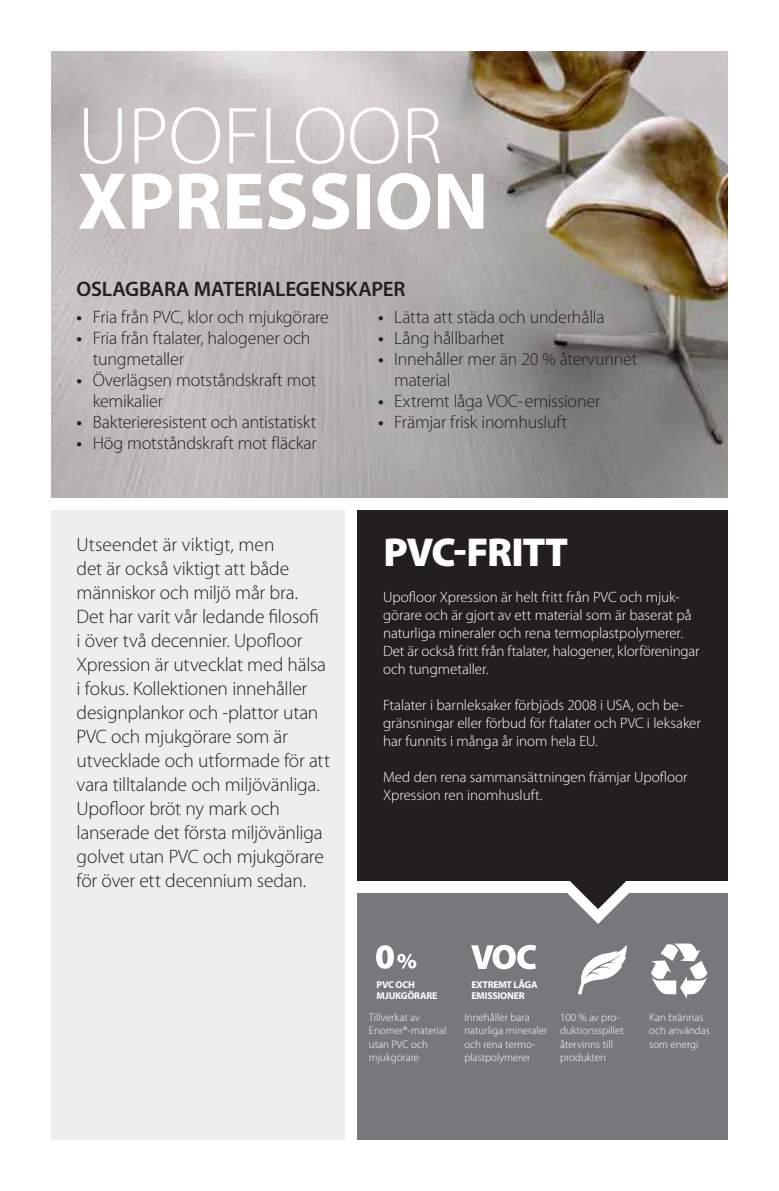
<style>
.page{position:relative;width:779px;height:1191px;background:#fff}
.page>*{position:absolute;margin:0;border:0;box-sizing:border-box;transform-origin:0 0}
.t1{font:700 81.3px "Myriad Pro";letter-spacing:-.005em;color:#fff}
.t2{font:300 81.3px "Myriad Pro";letter-spacing:-.005em;color:#fff}
.t3{font:900 40.5px "Myriad Pro";letter-spacing:-.035em;color:#fff}
.t4{font:600 21px "Myriad Pro";letter-spacing:-.005em;color:#231f20}
.t5{font:300 19.5px/24px "Myriad Pro";letter-spacing:-.01em;color:#231f20}
.t6{font:300 18px/21px "Myriad Pro";letter-spacing:-.015em;color:#231f20}
.t7{font:300 15px/18px "Myriad Pro";letter-spacing:-.005em;color:#fff}
.t8{font:300 10.95px/13.2px "Myriad Pro";color:#fff}
.t9{font:700 9.9px/11.2px "Myriad Pro";letter-spacing:-.02em;color:#fff}
.s1{font-weight:600}
</style>
<div class="page">
<img style="left:51px;top:51px;width:676px;height:446px">
<div style="left:51px;top:510px;width:293px;height:630px;background:#eeeeef"></div>
<div style="left:357px;top:893px;width:370px;height:247px;background:#76787b"></div>
<svg style="left:546px;top:880px;width:102px;height:44px"></svg>
<div style="left:357px;top:510px;width:370px;height:370px;background:#231f20"></div>
<svg style="left:578px;top:946px;width:48px;height:49px"></svg>
<svg style="left:651px;top:943px;width:56px;height:55px"></svg>
<svg style="left:376px;top:945px;width:40px;height:23px"></svg>
<svg style="left:471px;top:945px;width:65px;height:24px"></svg>
<h1 class="t2" style="left:77px;top:91px;width:366px">UPOFLOOR</h1>
<h1 class="t1" style="left:77px;top:156px;width:412px">XPRESSION</h1>
<p class="t4" style="left:77px;top:277px;width:330px">OSLAGBARA MATERIALEGENSKAPER</p>
<p class="t6" style="left:77px;top:307px;width:254px"><span class="s1">•</span> Fria från PVC, klor och mjukgörare</p>
<p class="t6" style="left:93px;top:328px;width:219px;text-indent:-16px"><span class="s1">•</span> Fria från ftalater, halogener och tungmetaller</p>
<p class="t6" style="left:93px;top:370px;width:225px;text-indent:-16px"><span class="s1">•</span> Överlägsen motståndskraft mot kemikalier</p>
<p class="t6" style="left:77px;top:412px;width:241px"><span class="s1">•</span> Bakterieresistent och antistatiskt</p>
<p class="t6" style="left:77px;top:433px;width:241px"><span class="s1">•</span> Hög motståndskraft mot fläckar</p>
<p class="t6" style="left:378px;top:307px;width:228px"><span class="s1">•</span> Lätta att städa och underhålla</p>
<p class="t6" style="left:378px;top:328px;width:128px"><span class="s1">•</span> Lång hållbarhet</p>
<p class="t6" style="left:394px;top:349px;width:244px;text-indent:-16px"><span class="s1">•</span> Innehåller mer än 20 % återvunnet material</p>
<p class="t6" style="left:378px;top:391px;width:224px"><span class="s1">•</span> Extremt låga VOC- emissioner</p>
<p class="t6" style="left:378px;top:412px;width:190px"><span class="s1">•</span> Främjar frisk inomhusluft</p>
<p class="t5" style="left:77px;top:532px;width:255px">Utseendet är viktigt, men<br>det är också viktigt att både människor och miljö mår bra.<br>Det har varit vår ledande filosofi<br>i över två decennier. Upofloor<br>Xpression är utvecklat med hälsa i fokus. Kollektionen innehåller designplankor och -plattor utan<br>PVC och mjukgörare som är utvecklade och utformade för att vara tilltalande och miljövänliga.<br>Upofloor bröt ny mark och lanserade det första miljövänliga golvet utan PVC och mjukgörare för över ett decennium sedan.</p>
<h2 class="t3" style="left:383px;top:529px;width:186px">PVC-FRITT</h2>
<p class="t7" style="left:383px;top:588px;width:318px">Upofloor Xpression är helt fritt från PVC och mjuk&shy;görare och är gjort av ett material som är baserat på naturliga mineraler och rena termoplastpolymerer.<br>Det är också fritt från ftalater, halogener, klorföreningar och tungmetaller.</p>
<p class="t7" style="left:383px;top:696px;width:319px">Ftalater i barnleksaker förbjöds 2008 i USA, och be&shy;gränsningar eller förbud för ftalater och PVC i leksaker har funnits i många år inom hela EU.</p>
<p class="t7" style="left:383px;top:768px;width:306px">Med den rena sammansättningen främjar Upofloor<br>Xpression ren inomhusluft.</p>
<p class="t9" style="left:376px;top:978px;width:62px">PVC OCH<br>MJUKGÖRARE</p>
<p class="t9" style="left:471px;top:978px;width:68px">EXTREMT LÅGA<br>EMISSIONER</p>
<p class="t8" style="left:464px;top:1011px;width:84px">Innehåller bara naturliga mineraler och rena termo&shy;plastpolymerer</p>
<p class="t8" style="left:649px;top:1011px;width:62px">Kan brännas och användas som energi</p>
<p class="t8" style="left:368px;top:1011px;width:79px">Tillverkat av<br>Enomer®-material utan PVC och mjukgörare</p>
<p class="t8" style="left:559px;top:1011px;width:65px">100 % av pro&shy;duktionsspillet återvinns till produkten</p>
</div>
